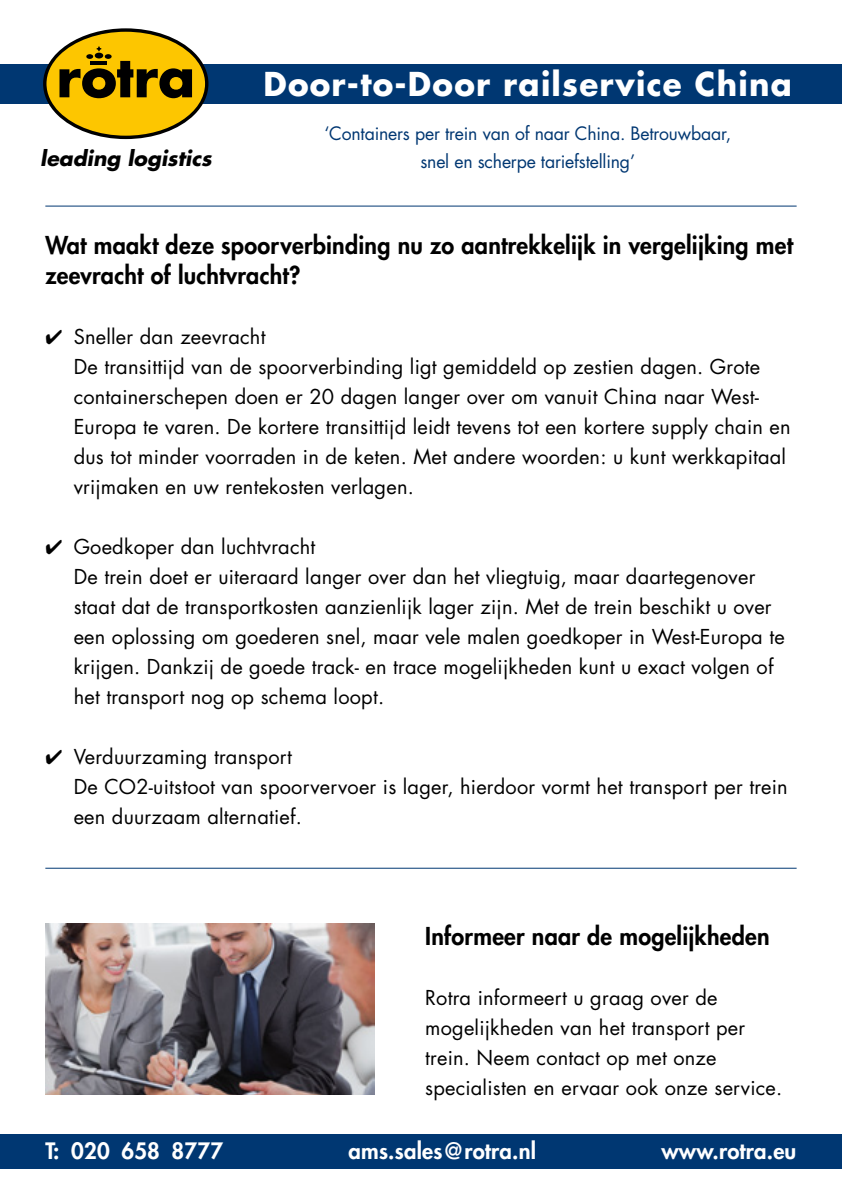
<style>
.page{position:relative;width:842px;height:1191px;background:#fff}
.page>*{position:absolute;margin:0;border:0;box-sizing:border-box;transform-origin:0 0}
.t1{font:700 32px "Futura Std";letter-spacing:.04em;color:#fff}
.t2{font:800 24px/30px "Futura Std";letter-spacing:.01em;color:#000}
.t3{font:800 22px "Futura Std";letter-spacing:.01em;color:#fff}
.t4{font:italic 700 20.4px "Futura Std";color:#000}
.t5{font:20px/30px "Futura Std";letter-spacing:.01em;color:#000}
.t6{font:18px "Futura Std";letter-spacing:-.01em;color:#003772}
</style>
<div class="page">
<hr style="left:45px;top:206px;width:752px;height:1px;background:#003772">
<hr style="left:45px;top:867px;width:752px;height:1px;background:#003772">
<div style="left:0;top:64px;width:842px;height:40px;background:#003772"></div>
<svg style="left:43px;top:28px;width:165px;height:111px"></svg>
<hr style="left:91px;top:61px;width:16px;height:3px;background:#000">
<img style="left:45px;top:923px;width:329px;height:171px">
<div style="left:0;top:1134px;width:842px;height:34px;background:#003772"></div>
<h1 class="t1" style="left:263px;top:62px;width:530px">Door-to-Door railservice China</h1>
<p class="t6" style="left:324px;top:121px;width:408px">‘Containers per trein van of naar China. Betrouwbaar,</p>
<p class="t4" style="left:40px;top:145px;width:173px">leading logistics</p>
<p class="t6" style="left:420px;top:149px;width:216px">snel en scherpe tariefstelling’</p>
<p class="t2" style="left:45px;top:230px;width:749px">Wat maakt deze spoorverbinding nu zo aantrekkelijk in vergelijking met zeevracht of luchtvracht?</p>
<p class="t5" style="left:74px;top:322px;width:718px;text-indent:-28px">✔ Sneller dan zeevracht<br>De transittijd van de spoorverbinding ligt gemiddeld op zestien dagen. Grote containerschepen doen er 20 dagen langer over om vanuit China naar West-Europa te varen. De kortere transittijd leidt tevens tot een kortere supply chain en dus tot minder voorraden in de keten. Met andere woorden: u kunt werkkapitaal vrijmaken en uw rentekosten verlagen.</p>
<p class="t5" style="left:74px;top:532px;width:712px;text-indent:-28px">✔ Goedkoper dan luchtvracht<br>De trein doet er uiteraard langer over dan het vliegtuig, maar daartegenover staat dat de transportkosten aanzienlijk lager zijn. Met de trein beschikt u over een oplossing om goederen snel, maar vele malen goedkoper in West-Europa te krijgen. Dankzij de goede track- en trace mogelijkheden kunt u exact volgen of het transport nog op schema loopt.</p>
<p class="t5" style="left:74px;top:742px;width:716px;text-indent:-28px">✔ Verduurzaming transport<br>De CO2-uitstoot van spoorvervoer is lager, hierdoor vormt het transport per trein een duurzaam alternatief.</p>
<p class="t2" style="left:425px;top:920px;width:346px">Informeer naar de mogelijkheden</p>
<p class="t5" style="left:425px;top:982px;width:359px">Rotra informeert u graag over de mogelijkheden van het transport per trein. Neem contact op met onze specialisten en ervaar ook onze service.</p>
<p class="t3" style="left:45px;top:1136px;width:179px">T: 020 658 8777</p>
<p class="t3" style="left:348px;top:1136px;width:189px">ams.sales@rotra.nl</p>
<p class="t3" style="left:661px;top:1136px;width:136px">www.rotra.eu</p>
</div>
